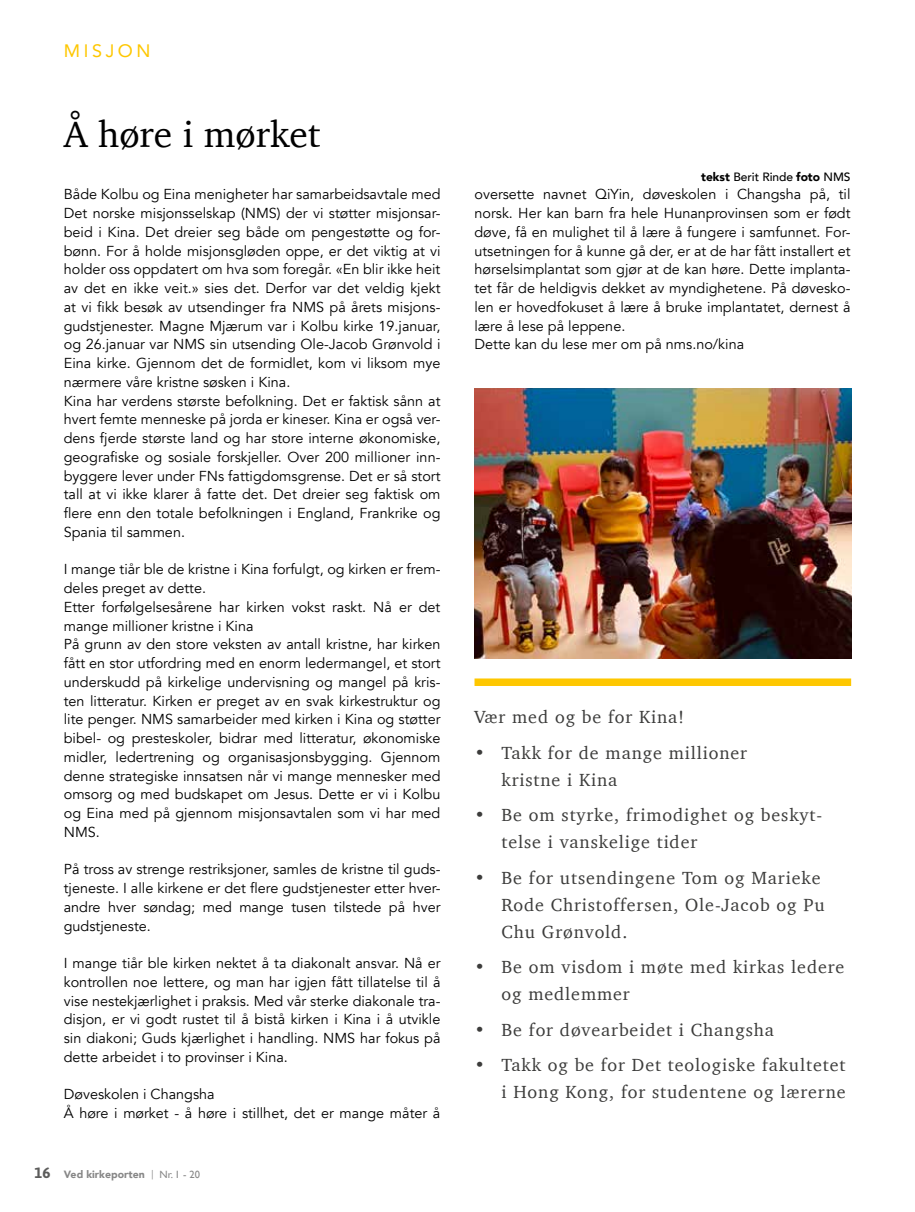
<style>
.page{position:relative;width:915px;height:1212px;background:#fff}
.page>*{position:absolute;margin:0;border:0;box-sizing:border-box;transform-origin:0 0}
.t1{font:37.5px "Charter";color:#000}
.t2{font:18px/27px "Charter";letter-spacing:.05em;color:#3c3c3b}
.t3{font:18px "Avenir";letter-spacing:.2em;color:#fec700}
.t4{font:14.4px/18.8px "Avenir";color:#000}
.t5{font:500 12px "Avenir";letter-spacing:-.005em;color:#000}
.t6{font:900 10.5px "Avenir";color:#878787}
.s1{font-family:"Asap";font-weight:700;font-size:15px;color:#5c5c5b}
.s2{font-family:"Asap";font-weight:400}
.s3{font-family:"Gill Sans";font-weight:400}
.s4{font-weight:900}
</style>
<div class="page">
<img style="left:474px;top:388px;width:376px;height:271px">
<div style="left:474px;top:678px;width:376px;height:8px;background:#fec700"></div>
<p class="t3" style="left:64px;top:36px;width:88px">MISJON</p>
<h1 class="t1" style="left:64px;top:102px;width:258px">Å høre i mørket</h1>
<p class="t4" style="left:64px;top:185px;width:378px">Både Kolbu og Eina menigheter har samarbeidsavtale med Det norske misjonsselskap (NMS) der vi støtter misjonsar&shy;beid i Kina. Det dreier seg både om pengestøtte og for&shy;bønn. For å holde misjonsgløden oppe, er det viktig at vi holder oss oppdatert om hva som foregår. «En blir ikke heit av det en ikke veit.» sies det. Derfor var det veldig kjekt at vi fikk besøk av utsendinger fra NMS på årets misjons&shy;gudstjenester. Magne Mjærum var i Kolbu kirke 19.januar, og 26.januar var NMS sin utsending Ole-Jacob Grønvold i Eina kirke. Gjennom det de formidlet, kom vi liksom mye nærmere våre kristne søsken i Kina.<br>Kina har verdens største befolkning. Det er faktisk sånn at hvert femte menneske på jorda er kineser. Kina er også ver&shy;dens fjerde største land og har store interne økonomiske, geografiske og sosiale forskjeller. Over 200 millioner inn&shy;byggere lever under FNs fattigdomsgrense. Det er så stort tall at vi ikke klarer å fatte det. Det dreier seg faktisk om flere enn den totale befolkningen i England, Frankrike og Spania til sammen.</p>
<p class="t4" style="left:64px;top:560px;width:378px">I mange tiår ble de kristne i Kina forfulgt, og kirken er frem&shy;deles preget av dette.<br>Etter forfølgelsesårene har kirken vokst raskt. Nå er det mange millioner kristne i Kina<br>På grunn av den store veksten av antall kristne, har kirken fått en stor utfordring med en enorm ledermangel, et stort underskudd på kirkelige undervisning og mangel på kris&shy;ten litteratur. Kirken er preget av en svak kirkestruktur og lite penger. NMS samarbeider med kirken i Kina og støtter bibel- og presteskoler, bidrar med litteratur, økonomiske midler, ledertrening og organisasjonsbygging. Gjennom denne strategiske innsatsen når vi mange mennesker med omsorg og med budskapet om Jesus. Dette er vi i Kolbu og Eina med på gjennom misjonsavtalen som vi har med NMS.</p>
<p class="t4" style="left:64px;top:860px;width:378px;text-align:justify">På tross av strenge restriksjoner, samles de kristne til guds&shy;tjeneste. I alle kirkene er det flere gudstjenester etter hver&shy;andre hver søndag; med mange tusen tilstede på hver gudstjeneste.</p>
<p class="t4" style="left:64px;top:954px;width:378px;text-align:justify">I mange tiår ble kirken nektet å ta diakonalt ansvar. Nå er kontrollen noe lettere, og man har igjen fått tillatelse til å vise nestekjærlighet i praksis. Med vår sterke diakonale tra&shy;disjon, er vi godt rustet til å bistå kirken i Kina i å utvikle sin diakoni; Guds kjærlighet i handling. NMS har fokus på dette arbeidet i to provinser i Kina.</p>
<p class="t4" style="left:64px;top:1085px;width:378px">Døveskolen i Changsha<br>Å høre i mørket - å høre i stillhet, det er mange måter å</p>
<p class="t6" style="left:34px;top:1165px;width:167px"><span class="s1">16</span> Ved kirkeporten <span class="s2">|</span> <span class="s3">Nr. 1 - 20</span></p>
<p class="t5" style="left:701px;top:166px;width:151px"><span class="s4">tekst</span> Berit Rinde <span class="s4">foto</span> NMS</p>
<p class="t4" style="left:474px;top:185px;width:377px">oversette navnet QiYin, døveskolen i Changsha på, til norsk. Her kan barn fra hele Hunanprovinsen som er født døve, få en mulighet til å lære å fungere i samfunnet. For&shy;utsetningen for å kunne gå der, er at de har fått installert et hørselsimplantat som gjør at de kan høre. Dette implanta&shy;tet får de heldigvis dekket av myndighetene. På døvesko&shy;len er hovedfokuset å lære å bruke implantatet, dernest å lære å lese på leppene.<br>Dette kan du lese mer om på nms.no/kina</p>
<p class="t2" style="left:474px;top:703px;width:211px">Vær med og be for Kina!</p>
<p class="t2" style="left:501px;top:739px;width:247px;text-indent:-27px">• Takk for de mange millioner kristne i Kina</p>
<p class="t2" style="left:501px;top:801px;width:322px;text-indent:-27px">• Be om styrke, frimodighet og beskyt&shy;telse i vanskelige tider</p>
<p class="t2" style="left:501px;top:864px;width:324px;text-indent:-27px">• Be for utsendingene Tom og Marieke<br>Rode Christoffersen, Ole-Jacob og Pu<br>Chu Grønvold.</p>
<p class="t2" style="left:501px;top:953px;width:344px;text-indent:-27px">• Be om visdom i møte med kirkas ledere og medlemmer</p>
<p class="t2" style="left:474px;top:1016px;width:301px">• Be for døvearbeidet i Changsha</p>
<p class="t2" style="left:474px;top:1051px;width:372px;text-align:right">• Takk og be for Det teologiske fakultetet i Hong Kong, for studentene og lærerne</p>
</div>
